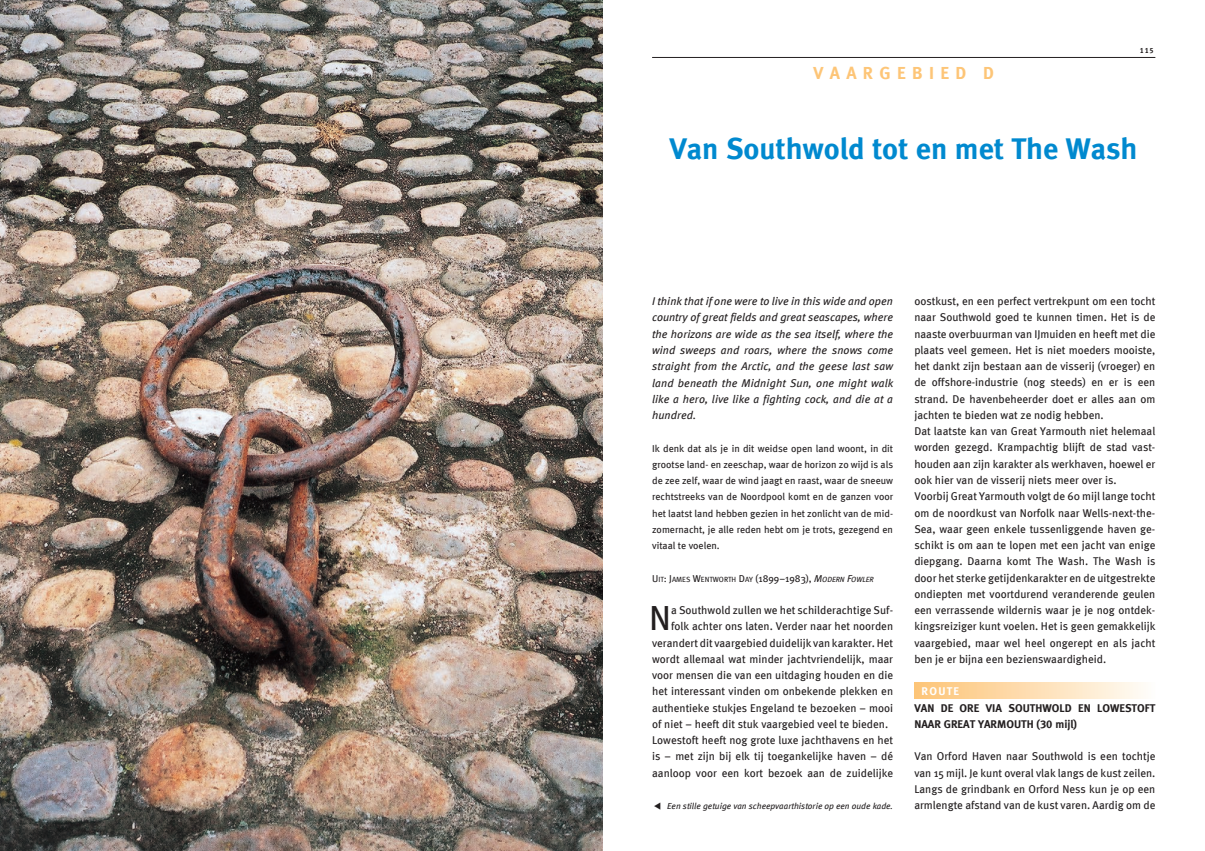
<style>
.page{position:relative;width:1205px;height:851px;background:#fff}
.page>*{position:absolute;margin:0;border:0;box-sizing:border-box;transform-origin:0 0}
.t1{font:34.88px "Meta";color:#231f20}
.t2{font:30px "Meta Bold LF";color:#0089cf}
.t3{font:17.5px "Meta Bold LF";letter-spacing:.365em;color:#fdc577}
.t4{font:11.25px/16.2px "Meta";color:#231f20}
.t5{font:italic 11.25px/16.2px "Meta";letter-spacing:.005em;color:#231f20;text-align:justify}
.t6{font:11.25px/16.2px "Meta Bold LF";color:#231f20}
.t7{font:11.25px "Meta Bold LF";letter-spacing:.115em;color:#fff}
.t8{font:10px/16.2px "Meta";color:#231f20;text-align:justify}
.t9{font:10px "Meta";color:#231f20}
.t10{font:italic 8.75px "Meta";color:#231f20}
.t11{font:7.5px "Meta Bold LF";color:#231f20}
.s1{font-size:7.5px}
.s2{font-style:italic}
.s3{font-style:italic;font-size:7.5px}
</style>
<div class="page">
<div style="left:914px;top:682px;width:241px;height:16px;background:linear-gradient(to right,#fdc374,#fefdf8)"></div>
<hr style="left:652px;top:57px;width:503px;height:1px;background:#231f20">
<img style="left:0;top:0;width:602px;height:850px">
<h3 class="t3" style="left:813px;top:62px;width:182px">VAARGEBIED D</h3>
<p class="t11" style="left:1139px;top:46px;width:16px">115</p>
<h2 class="t2" style="left:670px;top:130px;width:469px">Van Southwold tot en met The Wash</h2>
<p class="t5" style="left:652px;top:293px;width:242px">I think that if one were to live in this wide and open country of great fields and great seascapes, where the horizons are wide as the sea itself, where the wind sweeps and roars, where the snows come straight from the Arctic, and the geese last saw land beneath the Midnight Sun, one might walk like a hero, live like a fighting cock, and die at a hundred.</p>
<p class="t8" style="left:652px;top:440px;width:242px">Ik denk dat als je in dit weidse open land woont, in dit grootse land- en zeeschap, waar de horizon zo wijd is als de zee zelf, waar de wind jaagt en raast, waar de sneeuw rechtstreeks van de Noordpool komt en de ganzen voor het laatst land hebben gezien in het zonlicht van de mid&shy;zomernacht, je alle reden hebt om je trots, gezegend en vitaal te voelen.</p>
<p class="t9" style="left:652px;top:572px;width:223px">U<span class="s1">IT</span>: J<span class="s1">AMES</span> W<span class="s1">ENTWORTH</span> D<span class="s1">AY</span> (1899–1983), <span class="s2">M</span><span class="s3">ODERN</span> <span class="s2">F</span><span class="s3">OWLER</span></p>
<h1 class="t1" style="left:649px;top:597px;width:23px">N</h1>
<p class="t4" style="left:671px;top:602px;width:223px">a Southwold zullen we het schilderachtige Suf-</p>
<p class="t4" style="left:671px;top:618px;width:224px">folk achter ons laten. Verder naar het noorden</p>
<p class="t4" style="left:652px;top:634px;width:242px">verandert dit vaargebied duidelijk van karakter. Het</p>
<p class="t4" style="left:652px;top:650px;width:242px">wordt allemaal wat minder jachtvriendelijk, maar</p>
<p class="t4" style="left:652px;top:667px;width:242px">voor mensen die van een uitdaging houden en die</p>
<p class="t4" style="left:652px;top:683px;width:242px">het interessant vinden om onbekende plekken en</p>
<p class="t4" style="left:652px;top:699px;width:242px">authentieke stukjes Engeland te bezoeken – mooi</p>
<p class="t4" style="left:652px;top:715px;width:238px">of niet – heeft dit stuk vaargebied veel te bieden.</p>
<p class="t4" style="left:652px;top:732px;width:242px">Lowestoft heeft nog grote luxe jachthavens en het</p>
<p class="t4" style="left:652px;top:748px;width:242px">is – met zijn bij elk tij toegankelijke haven – dé</p>
<p class="t4" style="left:652px;top:764px;width:242px">aanloop voor een kort bezoek aan de zuidelijke</p>
<p class="t10" style="left:667px;top:801px;width:227px">Een stille getuige van scheepvaarthistorie op een oude kade.</p>
<p class="t4" style="left:914px;top:293px;width:242px">oostkust, en een perfect vertrekpunt om een tocht naar Southwold goed te kunnen timen. Het is de naaste overbuurman van IJmuiden en heeft met die plaats veel gemeen. Het is niet moeders mooiste, het dankt zijn bestaan aan de visserij (vroeger) en de offshore-industrie (nog steeds) en er is een strand. De havenbeheerder doet er alles aan om jachten te bieden wat ze nodig hebben.<br>Dat laatste kan van Great Yarmouth niet helemaal worden gezegd. Krampachtig blijft de stad vast&shy;houden aan zijn karakter als werkhaven, hoewel er ook hier van de visserij niets meer over is.<br>Voorbij Great Yarmouth volgt de 60 mijl lange tocht om de noordkust van Norfolk naar Wells-next-the-Sea, waar geen enkele tussenliggende haven ge&shy;schikt is om aan te lopen met een jacht van enige diepgang. Daarna komt The Wash. The Wash is door het sterke getijdenkarakter en de uitgestrekte ondiepten met voortdurend veranderende geulen een verrassende wildernis waar je je nog ontdek&shy;kingsreiziger kunt voelen. Het is geen gemakkelijk vaargebied, maar wel heel ongerept en als jacht ben je er bijna een bezienswaardigheid.</p>
<p class="t7" style="left:921px;top:684px;width:39px">ROUTE</p>
<p class="t6" style="left:914px;top:699px;width:242px">VAN DE ORE VIA SOUTHWOLD EN LOWESTOFT<br>NAAR GREAT YARMOUTH (30 mijl)</p>
<p class="t4" style="left:914px;top:748px;width:242px;text-align:justify">Van Orford Haven naar Southwold is een tochtje van 15 mijl. Je kunt overal vlak langs de kust zeilen.<br>Langs de grindbank en Orford Ness kun je op een armlengte afstand van de kust varen. Aardig om de</p>
</div>
